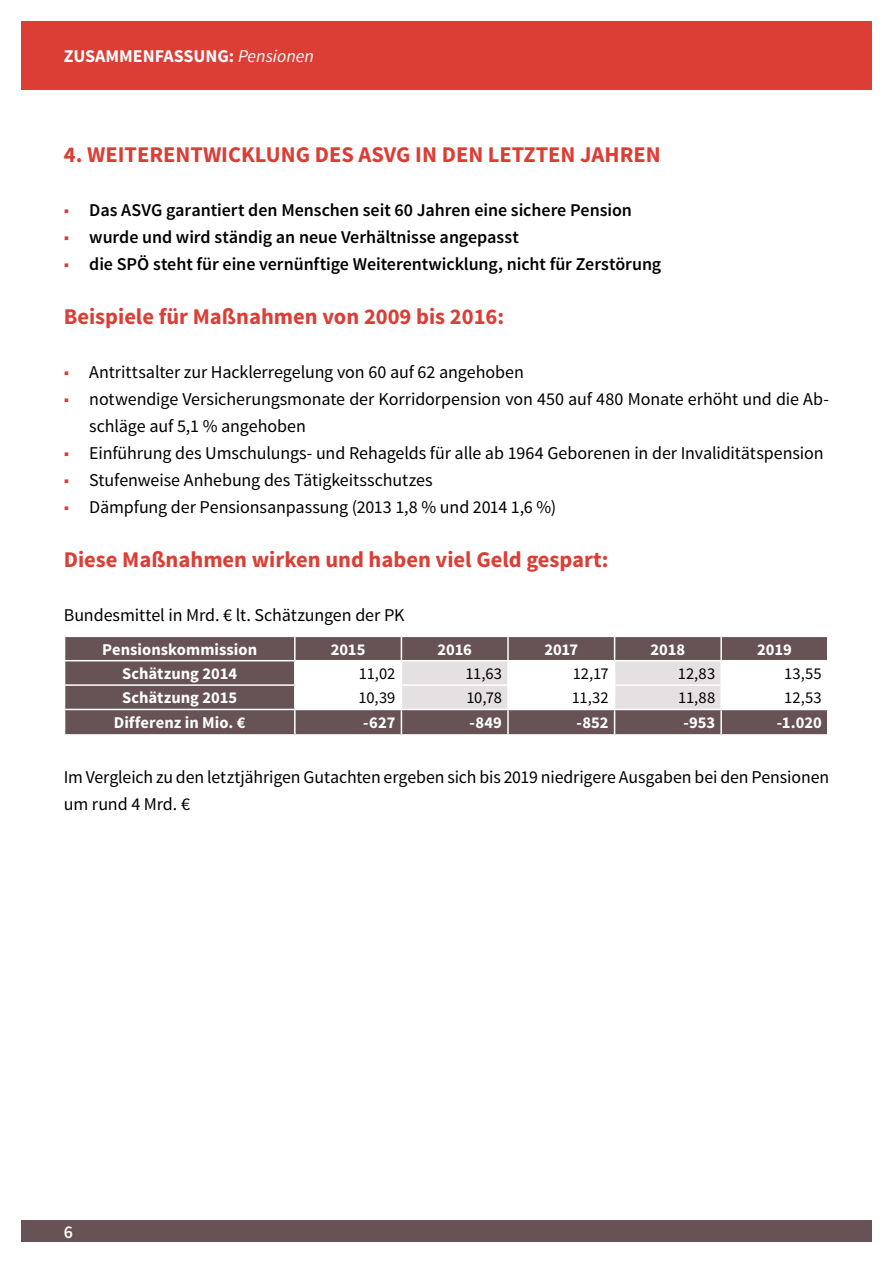
<style>
.page{position:relative;width:893px;height:1263px;background:#fff}
.page>*{position:absolute;margin:0;border:0;box-sizing:border-box;transform-origin:0 0}
.Ü_2{font:700 22.5px "Source Sans Pro";color:#dc3d35}
.Ü_1{font:700 22.5px "Source Sans Pro";color:#dc3d35}
.Fliesstext{font:18px/27px "Source Sans Pro";letter-spacing:-.005em;color:#000}
.t1{font:600 18px "Source Sans Pro";letter-spacing:-.005em;color:#000}
.t2{font:700 18px "Source Sans Pro";color:#fff}
.t3{font:600 18px "Source Sans Pro";color:#fff}
.Tabelle_Kopf{font:700 16.5px "Source Sans Pro";color:#fff}
.Fließtext_Tabelle{font:16.5px "Source Sans Pro";color:#000}
.s1{font-weight:400;font-style:italic}
.s2{font-weight:400;color:#dc3d35}
.s3{color:#dc3d35}
</style>
<div class="page">
<div style="left:21px;top:21px;width:851px;height:68px;background:#dc3d35"></div>
<div style="left:21px;top:1220px;width:851px;height:22px;background:#675255"></div>
<svg style="left:65px;top:637px;width:762px;height:97px;fill:#675255"></svg>
<hr style="left:294px;top:637px;width:2px;height:23px;background:#fff">
<hr style="left:720px;top:637px;width:2px;height:23px;background:#fff">
<hr style="left:64px;top:660px;width:231px;height:1px;background:#fff">
<hr style="left:295px;top:660px;width:106px;height:1px;background:#fff">
<hr style="left:294px;top:661px;width:2px;height:23px;background:#fff">
<hr style="left:721px;top:660px;width:107px;height:1px;background:#fff">
<hr style="left:720px;top:661px;width:2px;height:23px;background:#fff">
<hr style="left:64px;top:684px;width:231px;height:2px;background:#fff">
<hr style="left:295px;top:684px;width:106px;height:2px;background:#fff">
<hr style="left:294px;top:686px;width:2px;height:23px;background:#fff">
<hr style="left:721px;top:684px;width:107px;height:2px;background:#fff">
<hr style="left:720px;top:686px;width:2px;height:23px;background:#fff">
<hr style="left:64px;top:709px;width:231px;height:1px;background:#fff">
<hr style="left:295px;top:709px;width:106px;height:1px;background:#fff">
<hr style="left:294px;top:710px;width:2px;height:24px;background:#fff">
<svg style="left:401px;top:637px;width:320px;height:97px"></svg>
<hr style="left:721px;top:709px;width:107px;height:1px;background:#fff">
<hr style="left:720px;top:710px;width:2px;height:24px;background:#fff">
<p class="t2" style="left:64px;top:44px;width:252px">ZUSAMMENFASSUNG: <span class="s1">Pensionen</span></p>
<h1 class="Ü_1" style="left:64px;top:140px;width:598px">4. WEITERENTWICKLUNG DES ASVG IN DEN LETZTEN JAHREN</h1>
<p class="t1" style="left:64px;top:199px;width:570px"><span class="s2">■</span> Das ASVG garantiert den Menschen seit 60 Jahren eine sichere Pension</p>
<p class="t1" style="left:64px;top:226px;width:457px"><span class="s2">■</span> wurde und wird ständig an neue Verhältnisse angepasst</p>
<p class="t1" style="left:64px;top:253px;width:599px"><span class="s2">■</span> die SPÖ steht für eine vernünftige Weiterentwicklung, nicht für Zerstörung</p>
<h1 class="Ü_2" style="left:64px;top:302px;width:442px">Beispiele für Maßnahmen von 2009 bis 2016:</h1>
<p class="Fliesstext" style="left:64px;top:359px;width:462px"><span class="s3">■</span> Antrittsalter zur Hacklerregelung von 60 auf 62 angehoben</p>
<p class="Fliesstext" style="left:89px;top:386px;width:741px;text-indent:-26px"><span class="s3">■</span> notwendige Versicherungsmonate der Korridorpension von 450 auf 480 Monate erhöht und die Ab&shy;schläge auf 5,1 % angehoben</p>
<p class="Fliesstext" style="left:64px;top:440px;width:761px"><span class="s3">■</span> Einführung des Umschulungs- und Rehagelds für alle ab 1964 Geborenen in der Invaliditätspension</p>
<p class="Fliesstext" style="left:64px;top:467px;width:370px"><span class="s3">■</span> Stufenweise Anhebung des Tätigkeitsschutzes</p>
<p class="Fliesstext" style="left:64px;top:494px;width:494px"><span class="s3">■</span> Dämpfung der Pensionsanpassung (2013 1,8 % und 2014 1,6 %)</p>
<h1 class="Ü_2" style="left:64px;top:545px;width:546px">Diese Maßnahmen wirken und haben viel Geld gespart:</h1>
<p class="Fliesstext" style="left:64px;top:602px;width:342px">Bundesmittel in Mrd. € lt. Schätzungen der PK</p>
<p class="Tabelle_Kopf" style="left:102px;top:639px;width:156px">Pensionskommission</p>
<p class="Tabelle_Kopf" style="left:331px;top:639px;width:36px">2015</p>
<p class="Tabelle_Kopf" style="left:437px;top:639px;width:36px">2016</p>
<p class="Tabelle_Kopf" style="left:544px;top:639px;width:35px">2017</p>
<p class="Tabelle_Kopf" style="left:651px;top:639px;width:36px">2018</p>
<p class="Tabelle_Kopf" style="left:757px;top:639px;width:36px">2019</p>
<p class="Tabelle_Kopf" style="left:122px;top:663px;width:116px">Schätzung 2014</p>
<p class="Fließtext_Tabelle" style="left:359px;top:663px;width:38px">11,02</p>
<p class="Fließtext_Tabelle" style="left:465px;top:663px;width:38px">11,63</p>
<p class="Fließtext_Tabelle" style="left:573px;top:663px;width:37px">12,17</p>
<p class="Fließtext_Tabelle" style="left:678px;top:663px;width:39px">12,83</p>
<p class="Fließtext_Tabelle" style="left:784px;top:663px;width:39px">13,55</p>
<p class="Tabelle_Kopf" style="left:122px;top:687px;width:117px">Schätzung 2015</p>
<p class="Fließtext_Tabelle" style="left:359px;top:688px;width:38px">10,39</p>
<p class="Fließtext_Tabelle" style="left:466px;top:688px;width:37px">10,78</p>
<p class="Fließtext_Tabelle" style="left:572px;top:688px;width:38px">11,32</p>
<p class="Fließtext_Tabelle" style="left:678px;top:688px;width:39px">11,88</p>
<p class="Fließtext_Tabelle" style="left:784px;top:688px;width:39px">12,53</p>
<p class="Tabelle_Kopf" style="left:114px;top:712px;width:133px">Differenz in Mio. €</p>
<p class="Tabelle_Kopf" style="left:363px;top:712px;width:34px">-627</p>
<p class="Tabelle_Kopf" style="left:470px;top:712px;width:34px">-849</p>
<p class="Tabelle_Kopf" style="left:577px;top:712px;width:34px">-852</p>
<p class="Tabelle_Kopf" style="left:683px;top:712px;width:33px">-953</p>
<p class="Tabelle_Kopf" style="left:777px;top:712px;width:46px">-1.020</p>
<p class="Fliesstext" style="left:64px;top:764px;width:767px">Im Vergleich zu den letztjährigen Gutachten ergeben sich bis 2019 niedrigere Ausgaben bei den Pensionen um rund 4 Mrd. €</p>
<p class="t3" style="left:64px;top:1220px;width:11px">6</p>
</div>
